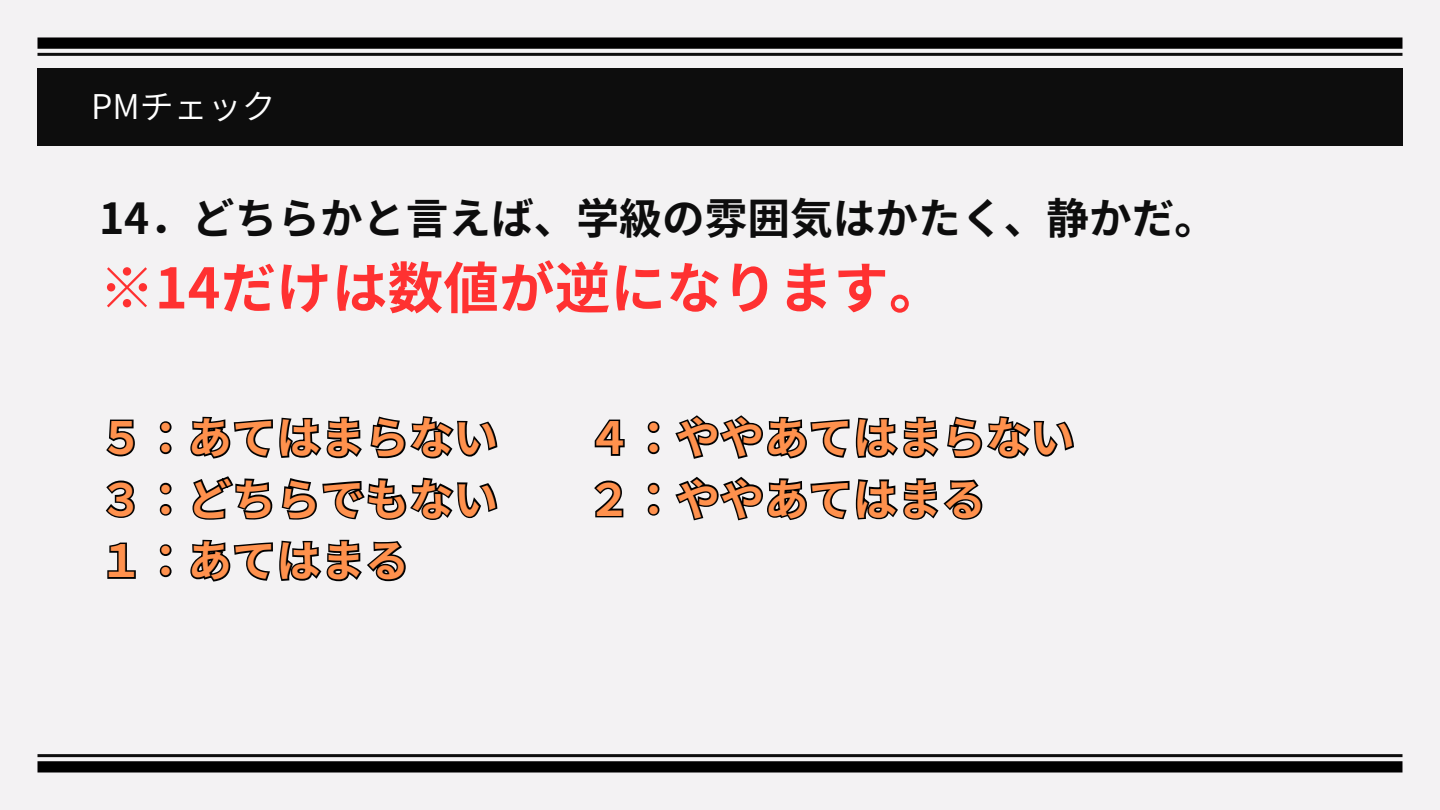
<style>
.page{position:relative;width:1440px;height:810px;background:#f3f2f3}
.page>*{position:absolute;margin:0;border:0;box-sizing:border-box;transform-origin:0 0}
.t1{font:700 55.7px "Gen Shin Gothic";color:#ff3131}
.t2{font:700 44.4px "Gen Shin Gothic";color:#ff914d}
.t3{font:700 42.7px "Gen Shin Gothic";color:#0d0d0d}
.t4{font:34px "Gen Shin Gothic";color:#fff}
</style>
<div class="page">
<div style="left:38px;top:37px;width:1364px;height:12px;background:#000"></div>
<hr style="left:38px;top:53px;width:1364px;height:3px;background:#0d0d0d">
<div style="left:38px;top:761px;width:1364px;height:11px;background:#000"></div>
<hr style="left:38px;top:754px;width:1364px;height:3px;background:#0d0d0d">
<div style="left:38px;top:68px;width:1364px;height:77px;background:#0d0d0d"></div>
<svg style="left:986px;top:416px;width:88px;height:43px"></svg>
<svg style="left:105px;top:415px;width:878px;height:106px"></svg>
<svg style="left:106px;top:415px;width:301px;height:167px"></svg>
<p class="t4" style="left:91px;top:82px;width:186px">PMチェック</p>
<p class="t3" style="left:99px;top:188px;width:1120px">14．どちらかと言えば、学級の雰囲気はかたく、静かだ。</p>
<p class="t1" style="left:99px;top:249px;width:847px">※14だけは数値が逆になります。</p>
<p class="t2" style="left:99px;top:406px;width:401px">５：あてはまらない</p>
<p class="t2" style="left:587px;top:406px;width:489px">４：ややあてはまらない</p>
<p class="t2" style="left:99px;top:468px;width:401px">３：どちらでもない</p>
<p class="t2" style="left:587px;top:468px;width:401px">２：ややあてはまる</p>
<p class="t2" style="left:99px;top:529px;width:312px">１：あてはまる</p>
</div>
